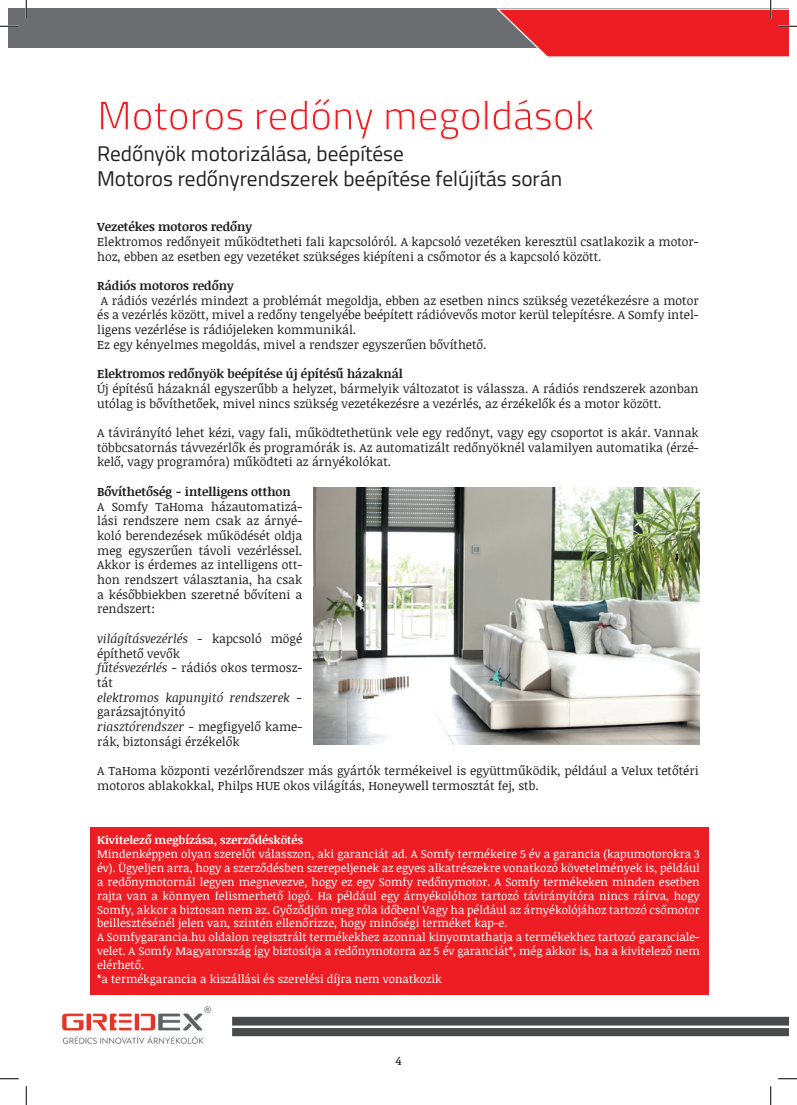
<style>
.page{position:relative;width:797px;height:1105px;background:#fff}
.page>*{position:absolute;margin:0;border:0;box-sizing:border-box;transform-origin:0 0}
.t1{font:41.25px "Titillium Web";color:#ee1d23}
.t2{font:21.25px/25.5px "Titillium Web";color:#231f20}
.t3{font:12.5px "Noticia Text";color:#231f20}
.t4{font:12.25px/14.8px "Noticia Text";color:#231f20}
.t5{font:700 12.25px "Noticia Text";color:#231f20}
.t6{font:italic 12.25px "Noticia Text";color:#231f20}
.t7{font:11.5px/13.8px "Noticia Text";color:#fff}
.t8{font:700 11.5px "Noticia Text";color:#fff}
.s1{font-style:italic}
</style>
<div class="page">
<div style="left:9px;top:9px;width:779px;height:39px;background:#6c6d70"></div>
<img style="left:62px;top:1006px;width:149px;height:38px">
<svg style="left:232px;top:1017px;width:556px;height:20px;background:#656767"></svg>
<div style="left:90px;top:827px;width:618px;height:168px;background:#ee1d23"></div>
<img style="left:314px;top:488px;width:385px;height:257px">
<svg style="left:0;top:25px;width:19px;height:2px"></svg>
<svg style="left:0;top:1078px;width:19px;height:1px"></svg>
<svg style="left:778px;top:1078px;width:19px;height:1px"></svg>
<svg style="left:25px;top:0;width:2px;height:19px"></svg>
<svg style="left:25px;top:1086px;width:2px;height:19px"></svg>
<svg style="left:496px;top:0;width:301px;height:57px"></svg>
<svg style="left:770px;top:1086px;width:1px;height:19px"></svg>
<h1 class="t1" style="left:97px;top:85px;width:499px">Motoros redőny megoldások</h1>
<h2 class="t2" style="left:97px;top:140px;width:466px">Redőnyök motorizálása, beépítése<br>Motoros redőnyrendszerek beépítése felújítás során</h2>
<p class="t5" style="left:97px;top:218px;width:156px">Vezetékes motoros redőny</p>
<p class="t4" style="left:97px;top:234px;width:603px">Elektromos redőnyeit működtetheti fali kapcsolóról. A kapcsoló vezetéken keresztül csatlakozik a motor&shy;hoz, ebben az esetben egy vezetéket szükséges kiépíteni a csőmotor és a kapcsoló között.</p>
<p class="t5" style="left:97px;top:277px;width:138px">Rádiós motoros redőny</p>
<p class="t4" style="left:97px;top:293px;width:603px;text-indent:4px">A rádiós vezérlés mindezt a problémát megoldja, ebben az esetben nincs szükség vezetékezésre a motor és a vezérlés között, mivel a redőny tengelyébe beépített rádióvevős motor kerül telepítésre. A Somfy intel&shy;ligens vezérlése is rádiójeleken kommunikál.<br>Ez egy kényelmes megoldás, mivel a rendszer egyszerűen bővíthető.</p>
<p class="t5" style="left:97px;top:365px;width:307px">Elektromos redőnyök beépítése új építésű házaknál</p>
<p class="t4" style="left:97px;top:381px;width:603px">Új építésű házaknál egyszerűbb a helyzet, bármelyik változatot is válassza. A rádiós rendszerek azonban utólag is bővíthetőek, mivel nincs szükség vezetékezésre a vezérlés, az érzékelők és a motor között.</p>
<p class="t4" style="left:97px;top:425px;width:603px;text-align:justify">A távirányító lehet kézi, vagy fali, működtethetünk vele egy redőnyt, vagy egy csoportot is akár. Vannak többcsatornás távvezérlők és programórák is. Az automatizált redőnyöknél valamilyen automatika (érzé&shy;kelő, vagy programóra) működteti az árnyékolókat.</p>
<p class="t5" style="left:97px;top:483px;width:195px">Bővíthetőség - intelligens otthon</p>
<p class="t4" style="left:97px;top:498px;width:207px;text-align:justify">A Somfy TaHoma házautomatizá&shy;lási rendszere nem csak az árnyé&shy;koló berendezések működését oldja meg egyszerűen távoli vezérléssel.<br>Akkor is érdemes az intelligens ott&shy;hon rendszert választania, ha csak a későbbiekben szeretné bővíteni a rendszert:</p>
<p class="t4" style="left:97px;top:631px;width:207px"><span class="s1">világításvezérlés -</span> kapcsoló mögé építhető vevők<br><span class="s1">fűtésvezérlés -</span> rádiós okos termosz&shy;tát</p>
<p class="t6" style="left:97px;top:689px;width:207px">elektromos kapunyitó rendszerek -</p>
<p class="t4" style="left:97px;top:704px;width:206px">garázsajtónyitó<br><span class="s1">riasztórendszer -</span> megfigyelő kame&shy;rák, biztonsági érzékelők</p>
<p class="t4" style="left:97px;top:763px;width:603px">A TaHoma központi vezérlőrendszer más gyártók termékeivel is együttműködik, például a Velux tetőtéri motoros ablakokkal, Philps HUE okos világítás, Honeywell termosztát fej, stb.</p>
<p class="t8" style="left:97px;top:832px;width:207px">Kivitelező megbízása, szerződéskötés</p>
<p class="t7" style="left:97px;top:847px;width:604px">Mindenképpen olyan szerelőt válasszon, aki garanciát ad. A Somfy termékeire 5 év a garancia (kapumotorokra 3 év). Ügyeljen arra, hogy a szerződésben szerepeljenek az egyes alkatrészekre vonatkozó követelmények is, például a redőnymotornál legyen megnevezve, hogy ez egy Somfy redőnymotor. A Somfy termékeken minden esetben rajta van a könnyen felismerhető logó. Ha például egy árnyékolóhoz tartozó távirányítóra nincs ráírva, hogy Somfy, akkor a biztosan nem az. Győződjön meg róla időben! Vagy ha például az árnyékolójához tartozó csőmotor beillesztésénél jelen van, szintén ellenőrizze, hogy minőségi terméket kap-e.<br>A Somfygarancia.hu oldalon regisztrált termékekhez azonnal kinyomtathatja a termékekhez tartozó garanciale&shy;velet. A Somfy Magyarország így biztosítja a redőnymotorra az 5 év garanciát*, még akkor is, ha a kivitelező nem elérhető.<br>*a termékgarancia a kiszállási és szerelési díjra nem vonatkozik</p>
<p class="t3" style="left:395px;top:1052px;width:8px">4</p>
</div>
